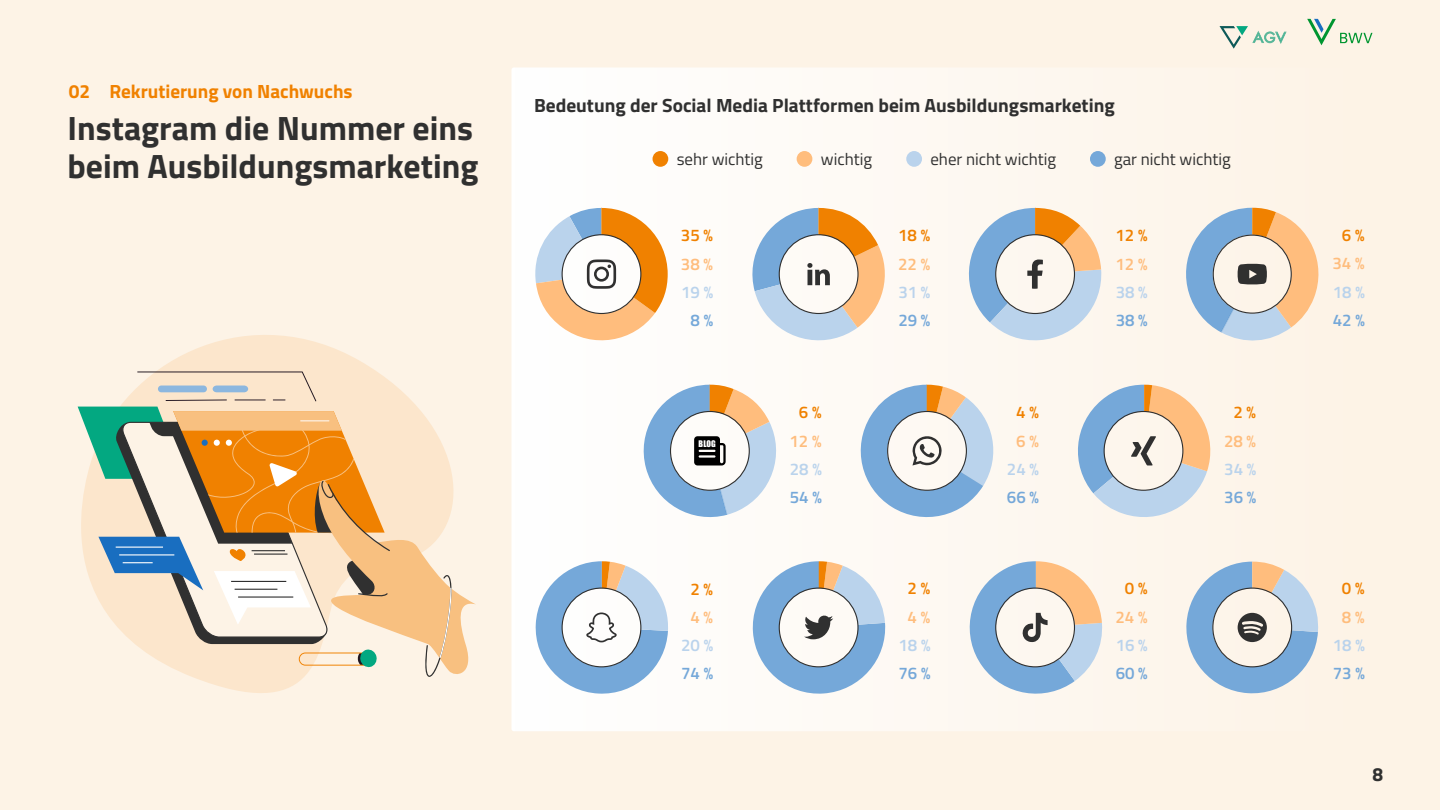
<style>
.page{position:relative;width:1440px;height:810px;background:#fdf3e6}
.page>*{position:absolute;margin:0;border:0;box-sizing:border-box;transform-origin:0 0}
.t1{font:700 33.75px/38.2px "Titillium Web";color:#303030}
.t2{font:700 19.12px "Titillium Web";color:#303030}
.t3{font:700 19.12px "Titillium Web";color:#f08100}
.t4{font:16.88px "Titillium Web";color:#303030}
.t5{font:600 16.88px "Titillium Web";color:#bad3ec}
.t6{font:600 16.88px "Titillium Web";color:#75a8d9}
.t7{font:600 16.88px "Titillium Web";color:#ffbd7d}
.t8{font:600 16.88px "Titillium Web";color:#f08100}
.t9{font:8.4px "Impact";color:#fff}
</style>
<div class="page">
<div style="left:512px;top:68px;width:860px;height:663px;background:#fef9f2;border-radius:2px"></div>
<svg style="left:534px;top:561px;width:134px;height:134px"></svg>
<div style="left:562px;top:588px;width:79px;height:79px;border:1px solid #303030;border-radius:50%"></div>
<svg style="left:752px;top:561px;width:134px;height:133px"></svg>
<div style="left:779px;top:588px;width:80px;height:79px;border:1px solid #303030;border-radius:50%"></div>
<svg style="left:969px;top:561px;width:133px;height:133px"></svg>
<div style="left:995px;top:588px;width:80px;height:79px;border:1px solid #303030;border-radius:50%"></div>
<svg style="left:1186px;top:562px;width:134px;height:134px"></svg>
<div style="left:1212px;top:588px;width:80px;height:79px;border:1px solid #303030;border-radius:50%"></div>
<svg style="left:643px;top:385px;width:133px;height:132px"></svg>
<div style="left:670px;top:411px;width:80px;height:80px;border:1px solid #303030;border-radius:50%"></div>
<svg style="left:860px;top:385px;width:134px;height:132px"></svg>
<div style="left:887px;top:411px;width:80px;height:80px;border:1px solid #303030;border-radius:50%"></div>
<svg style="left:1078px;top:385px;width:133px;height:132px"></svg>
<div style="left:1104px;top:411px;width:79px;height:80px;border:1px solid #303030;border-radius:50%"></div>
<svg style="left:532px;top:208px;width:136px;height:141px"></svg>
<div style="left:562px;top:234px;width:79px;height:80px;border:1px solid #303030;border-radius:50%"></div>
<svg style="left:752px;top:208px;width:133px;height:133px"></svg>
<div style="left:779px;top:234px;width:80px;height:80px;border:1px solid #303030;border-radius:50%"></div>
<svg style="left:968px;top:208px;width:134px;height:133px"></svg>
<div style="left:995px;top:234px;width:80px;height:80px;border:1px solid #303030;border-radius:50%"></div>
<svg style="left:1186px;top:208px;width:141px;height:137px"></svg>
<div style="left:1213px;top:235px;width:79px;height:79px;border:1px solid #303030;border-radius:50%"></div>
<div style="left:797px;top:151px;width:15px;height:16px;background:#ffbd7d;border-radius:50%"></div>
<div style="left:653px;top:151px;width:15px;height:16px;background:#f08100;border-radius:50%"></div>
<div style="left:906px;top:151px;width:16px;height:16px;background:#bad3ec;border-radius:50%"></div>
<div style="left:1090px;top:151px;width:16px;height:16px;background:#75a8d9;border-radius:50%"></div>
<svg style="left:77px;top:335px;width:340px;height:358px"></svg>
<svg style="left:137px;top:371px;width:179px;height:30px;background:#e4d6c5"></svg>
<svg style="left:78px;top:407px;width:398px;height:271px"></svg>
<svg style="left:1307px;top:19px;width:66px;height:26px"></svg>
<svg style="left:1219px;top:26px;width:67px;height:23px"></svg>
<p class="t3" style="left:69px;top:77px;width:285px">02 Rekrutierung von Nachwuchs</p>
<h1 class="t1" style="left:68px;top:107px;width:413px">Instagram die Nummer eins beim Ausbildungsmarketing</h1>
<p class="t2" style="left:534px;top:90px;width:582px">Bedeutung der Social Media Plattformen beim Ausbildungsmarketing</p>
<p class="t4" style="left:677px;top:146px;width:88px">sehr wichtig</p>
<p class="t4" style="left:821px;top:146px;width:53px">wichtig</p>
<p class="t4" style="left:930px;top:146px;width:127px">eher nicht wichtig</p>
<p class="t4" style="left:1114px;top:146px;width:118px">gar nicht wichtig</p>
<p class="t8" style="left:681px;top:223px;width:34px">35 %</p>
<p class="t8" style="left:898px;top:223px;width:34px">18 %</p>
<p class="t8" style="left:1115px;top:223px;width:34px">12 %</p>
<p class="t7" style="left:681px;top:251px;width:34px">38 %</p>
<p class="t7" style="left:898px;top:251px;width:34px">22 %</p>
<p class="t7" style="left:1115px;top:251px;width:34px">12 %</p>
<p class="t5" style="left:681px;top:279px;width:34px">19 %</p>
<p class="t5" style="left:898px;top:279px;width:34px">31 %</p>
<p class="t5" style="left:1116px;top:279px;width:34px">38 %</p>
<p class="t6" style="left:691px;top:308px;width:24px">8 %</p>
<p class="t6" style="left:898px;top:308px;width:34px">29 %</p>
<p class="t6" style="left:1116px;top:308px;width:34px">38 %</p>
<p class="t8" style="left:799px;top:400px;width:24px">6 %</p>
<p class="t8" style="left:1016px;top:400px;width:24px">4 %</p>
<p class="t8" style="left:1233px;top:400px;width:24px">2 %</p>
<p class="t9" style="left:699px;top:437px;width:19px">BLOG</p>
<p class="t7" style="left:790px;top:428px;width:34px">12 %</p>
<p class="t7" style="left:1016px;top:428px;width:24px">6 %</p>
<p class="t7" style="left:1224px;top:428px;width:34px">28 %</p>
<p class="t5" style="left:790px;top:456px;width:34px">28 %</p>
<p class="t5" style="left:1007px;top:456px;width:34px">24 %</p>
<p class="t5" style="left:1224px;top:456px;width:34px">34 %</p>
<p class="t6" style="left:790px;top:485px;width:34px">54 %</p>
<p class="t6" style="left:1007px;top:485px;width:34px">66 %</p>
<p class="t6" style="left:1224px;top:485px;width:34px">36 %</p>
<p class="t8" style="left:690px;top:576px;width:24px">2 %</p>
<p class="t8" style="left:908px;top:576px;width:24px">2 %</p>
<p class="t8" style="left:1125px;top:576px;width:24px">0 %</p>
<p class="t7" style="left:690px;top:604px;width:24px">4 %</p>
<p class="t7" style="left:908px;top:604px;width:24px">4 %</p>
<p class="t7" style="left:1115px;top:604px;width:34px">24 %</p>
<p class="t5" style="left:681px;top:633px;width:34px">20 %</p>
<p class="t5" style="left:898px;top:632px;width:34px">18 %</p>
<p class="t5" style="left:1116px;top:632px;width:34px">16 %</p>
<p class="t6" style="left:681px;top:661px;width:34px">74 %</p>
<p class="t6" style="left:898px;top:661px;width:34px">76 %</p>
<p class="t6" style="left:1116px;top:661px;width:34px">60 %</p>
<p class="t8" style="left:1342px;top:223px;width:24px">6 %</p>
<p class="t7" style="left:1332px;top:251px;width:34px">34 %</p>
<p class="t5" style="left:1333px;top:279px;width:34px">18 %</p>
<p class="t6" style="left:1333px;top:308px;width:34px">42 %</p>
<p class="t8" style="left:1342px;top:576px;width:24px">0 %</p>
<p class="t7" style="left:1342px;top:604px;width:24px">8 %</p>
<p class="t5" style="left:1333px;top:632px;width:34px">18 %</p>
<p class="t6" style="left:1333px;top:661px;width:34px">73 %</p>
<p class="t2" style="left:1372px;top:760px;width:12px">8</p>
</div>
